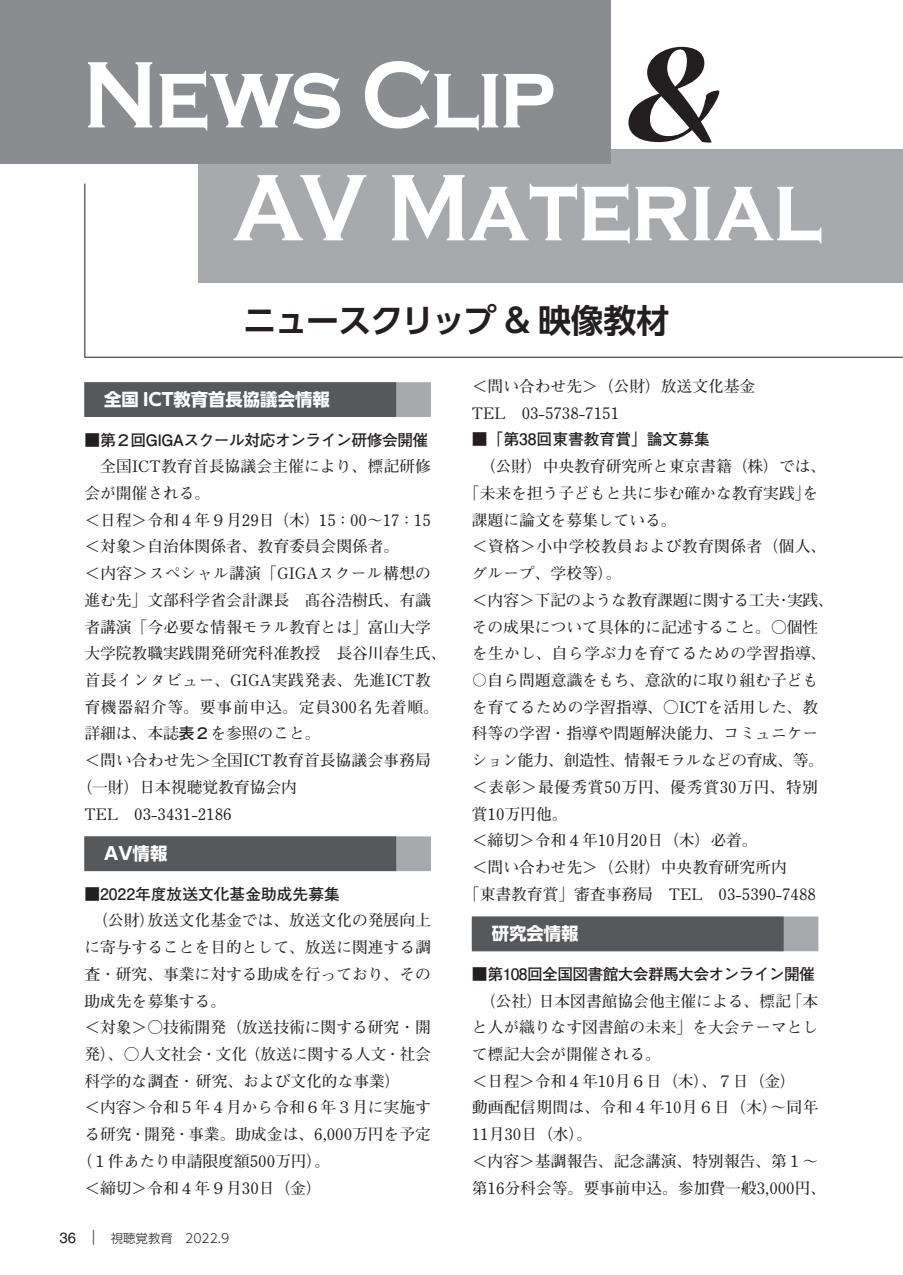
<style>
.page{position:relative;width:903px;height:1275px;background:#fff}
.page>*{position:absolute;margin:0;border:0;box-sizing:border-box;transform-origin:0 0}
.t1{font:700 97.83px/112.9px "Copperplate Gothic";letter-spacing:-.01em;color:#fff;scale:.88 1}
.t2{font:700 32.9px "UD Shin Go Pro De";letter-spacing:-.035em;color:#231f20}
.t3{font:700 17.32px "UD Shin Go Pro";color:#fff}
.t4{font:700 15.75px/26.8px "Futo Min A101 Pro";color:#231f20}
.t5{font:700 15.75px "Futo Go B101 Pr 6";letter-spacing:-.03em;color:#231f20}
.t6{font:700 15.75px "Futo Min A101 Pro";letter-spacing:-.03em;color:#231f20}
.t7{font:700 15.75px "Futo Min A101 Pro";letter-spacing:.055em;color:#231f20}
.t8{font:700 15.75px "Futo Go B101 Pr 6";color:#231f20}
.t9{font:700 15.75px "Futo Min A101 Pro";letter-spacing:.035em;color:#231f20}
.t10{font:700 15.75px "Futo Min A101 Pro";letter-spacing:.02em;color:#231f20}
.t11{font:700 15.75px "Futo Min A101 Pro";letter-spacing:.025em;color:#231f20}
.t12{font:700 15.75px "Futo Min A101 Pro";letter-spacing:.03em;color:#231f20}
.t13{font:300 12.42px "UD Shin Go Pro";color:#231f20}
.s1{font-family:"Nueva Std";font-style:italic;font-stretch:condensed;font-size:157.67px;color:#231f20}
.s2{font-family:"Futo Go B101 Pr 6"}
.s3{font-family:"Helvetica LT Std";font-weight:400;font-size:14.88px}
.s4{font-family:"Shin Go Pro";font-size:14.88px}
</style>
<div class="page">
<div style="left:198px;top:149px;width:705px;height:134px;background:#a8a9ad"></div>
<div style="left:0;top:0;width:610px;height:164px;background:#8a8c8f"></div>
<svg style="left:84px;top:183px;width:819px;height:175px"></svg>
<div style="left:84px;top:382px;width:347px;height:35px;background:#a8a9ad"></div>
<div style="left:84px;top:382px;width:312px;height:35px;background:#57585a"></div>
<div style="left:84px;top:836px;width:347px;height:35px;background:#a8a9ad"></div>
<div style="left:84px;top:836px;width:312px;height:35px;background:#57585a"></div>
<div style="left:472px;top:916px;width:346px;height:35px;background:#a8a9ad"></div>
<div style="left:472px;top:916px;width:312px;height:35px;background:#57585a"></div>
<h1 class="t1" style="left:233px;top:40px;width:671px;text-indent:-150px">News Clip <span class="s1">&amp;<br></span>AV Material</h1>
<h2 class="t2" style="left:243px;top:293px;width:428px">ニュースクリップ &amp; 映像教材</h2>
<p class="t3" style="left:104px;top:385px;width:227px">全国 ICT教育首長協議会情報</p>
<p class="t5" style="left:84px;top:427px;width:345px">■第２回GIGAスクール対応オンライン研修会開催</p>
<p class="t4" style="left:84px;top:451px;width:348px">　全国ICT教育首長協議会主催により、標記研修</p>
<p class="t4" style="left:84px;top:478px;width:127px">会が開催される。</p>
<p class="t4" style="left:84px;top:504px;width:348px">＜日程＞令和４年９月29日（木）15：00～17：15</p>
<p class="t4" style="left:84px;top:531px;width:316px">＜対象＞自治体関係者、教育委員会関係者。</p>
<p class="t10" style="left:84px;top:561px;width:348px">＜内容＞スペシャル講演「GIGAスクール構想の</p>
<p class="t4" style="left:84px;top:585px;width:348px">進む先」文部科学省会計課長　髙谷浩樹氏、有識</p>
<p class="t4" style="left:84px;top:611px;width:348px">者講演「今必要な情報モラル教育とは」富山大学</p>
<p class="t4" style="left:84px;top:638px;width:364px">大学院教職実践開発研究科准教授　長谷川春生氏、</p>
<p class="t9" style="left:84px;top:668px;width:348px">首長インタビュー、GIGA実践発表、先進ICT教</p>
<p class="t7" style="left:84px;top:694px;width:356px">育機器紹介等。要事前申込。定員300名先着順。</p>
<p class="t4" style="left:84px;top:718px;width:238px">詳細は、本誌<span class="s2">表２</span>を参照のこと。</p>
<p class="t4" style="left:84px;top:745px;width:348px">＜問い合わせ先＞全国ICT教育首長協議会事務局</p>
<p class="t4" style="left:76px;top:772px;width:222px">（一財）日本視聴覚教育協会内</p>
<p class="t4" style="left:84px;top:798px;width:149px">TEL　03-3431-2186</p>
<p class="t3" style="left:104px;top:839px;width:65px">AV情報</p>
<p class="t8" style="left:84px;top:881px;width:257px">■2022年度放送文化基金助成先募集</p>
<p class="t4" style="left:84px;top:905px;width:348px">　（公財）放送文化基金では、放送文化の発展向上</p>
<p class="t4" style="left:84px;top:932px;width:348px">に寄与することを目的として、放送に関連する調</p>
<p class="t4" style="left:84px;top:959px;width:348px">査・研究、事業に対する助成を行っており、その</p>
<p class="t4" style="left:84px;top:985px;width:143px">助成先を募集する。</p>
<p class="t4" style="left:84px;top:1012px;width:348px">＜対象＞○技術開発（放送技術に関する研究・開</p>
<p class="t4" style="left:84px;top:1039px;width:348px">発）、○人文社会・文化（放送に関する人文・社会</p>
<p class="t4" style="left:84px;top:1065px;width:318px">科学的な調査・ 研究、および文化的な事業）</p>
<p class="t4" style="left:84px;top:1092px;width:348px">＜内容＞令和５年４月から令和６年３月に実施す</p>
<p class="t4" style="left:84px;top:1119px;width:348px">る研究・開発・事業。助成金は、6,000万円を予定</p>
<p class="t4" style="left:76px;top:1145px;width:255px">（１件あたり申請限度額500万円）。</p>
<p class="t4" style="left:84px;top:1172px;width:239px">＜締切＞令和４年９月30日（金）</p>
<p class="t13" style="left:60px;top:1228px;width:171px"><span class="s3">36</span> <span class="s4">｜</span> 視聴覚教育　2022.9</p>
<p class="t4" style="left:472px;top:371px;width:285px">＜問い合わせ先＞（公財）放送文化基金<br>TEL　03-5738-7151</p>
<p class="t8" style="left:472px;top:427px;width:240px">■「第38回東書教育賞」論文募集</p>
<p class="t4" style="left:472px;top:451px;width:356px">　（公財）中央教育研究所と東京書籍（株）では、</p>
<p class="t4" style="left:464px;top:478px;width:356px">「未来を担う子どもと共に歩む確かな教育実践」を</p>
<p class="t4" style="left:472px;top:504px;width:206px">課題に論文を募集している。</p>
<p class="t11" style="left:472px;top:534px;width:356px">＜資格＞小中学校教員および教育関係者（個人、</p>
<p class="t4" style="left:472px;top:558px;width:151px">グループ、学校等）。</p>
<p class="t6" style="left:472px;top:588px;width:363px">＜内容＞下記のような教育課題に関する工夫・実践、</p>
<p class="t4" style="left:472px;top:611px;width:348px">その成果について具体的に記述すること。○個性</p>
<p class="t12" style="left:472px;top:641px;width:356px">を生かし、自ら学ぶ力を育てるための学習指導、</p>
<p class="t4" style="left:472px;top:665px;width:348px">〇自ら問題意識をもち、意欲的に取り組む子ども</p>
<p class="t4" style="left:472px;top:691px;width:348px">を育てるための学習指導、○ICTを活用した、教</p>
<p class="t4" style="left:472px;top:718px;width:348px">科等の学習・指導や問題解決能力、コミュニケー</p>
<p class="t6" style="left:472px;top:748px;width:353px">ション能力、創造性、情報モラルなどの育成、等。</p>
<p class="t7" style="left:472px;top:774px;width:348px">＜表彰＞最優秀賞50万円、優秀賞30万円、特別</p>
<p class="t4" style="left:472px;top:798px;width:97px">賞10万円他。</p>
<p class="t4" style="left:472px;top:825px;width:287px">＜締切＞令和４年10月20日（木）必着。</p>
<p class="t4" style="left:472px;top:852px;width:316px">＜問い合わせ先＞（公財）中央教育研究所内</p>
<p class="t4" style="left:464px;top:878px;width:354px">「東書教育賞」審査事務局　TEL　03-5390-7488</p>
<p class="t3" style="left:492px;top:920px;width:88px">研究会情報</p>
<p class="t5" style="left:472px;top:961px;width:345px">■第108回全国図書館大会群馬大会オンライン開催</p>
<p class="t4" style="left:472px;top:985px;width:356px">　（公社）日本図書館協会他主催による、標記「本と人が織りなす図書館の未来」を大会テーマとして標記大会が開催される。<br>＜日程＞令和４年10月６日（木）、７日（金）<br>動画配信期間は、令和４年10月６日（木）～同年<br>11月30日（水）。<br>＜内容＞基調報告、記念講演、特別報告、第１～第16分科会等。要事前申込。参加費一般3,000円、</p>
</div>
